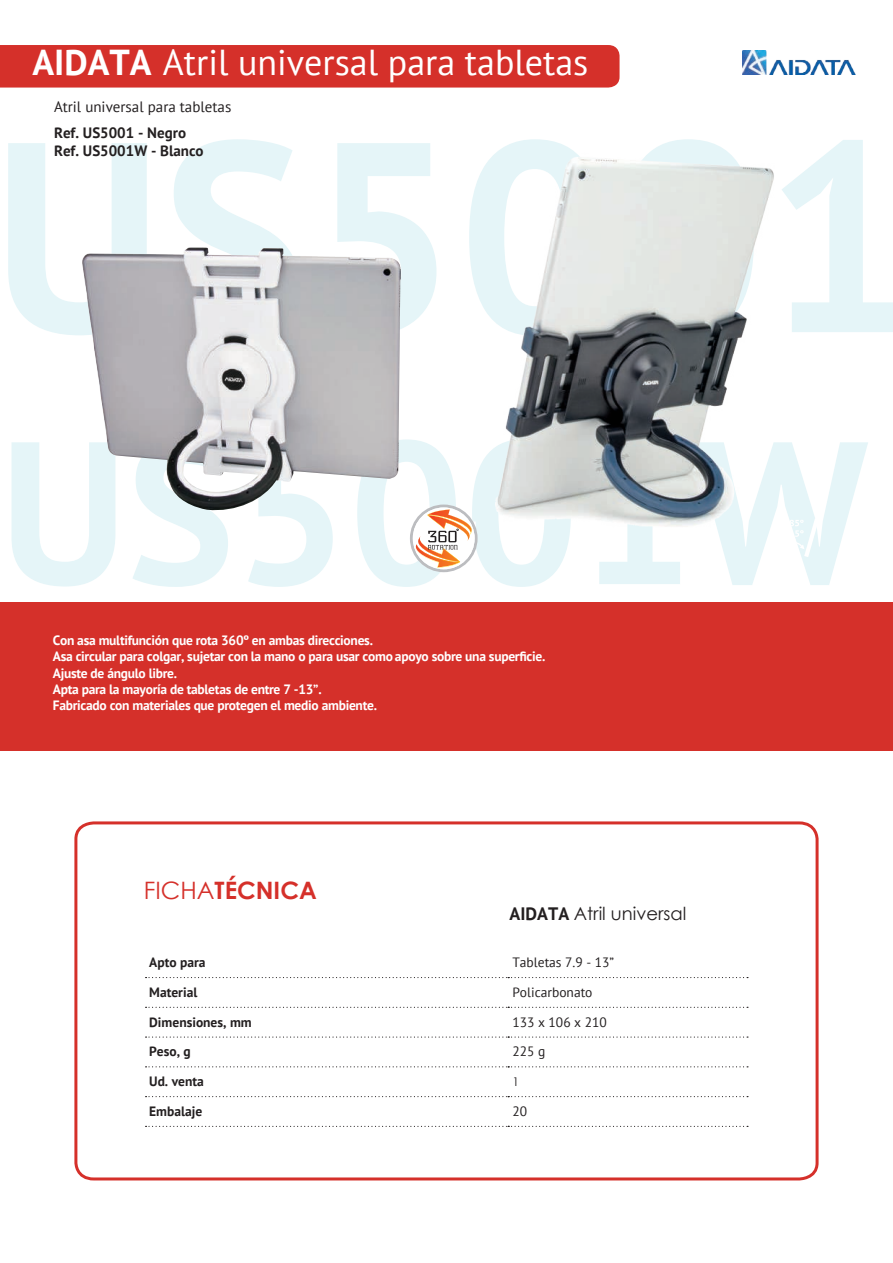
<style>
.page{position:relative;width:893px;height:1263px;background:#fff}
.page>*{position:absolute;margin:0;border:0;box-sizing:border-box;transform-origin:0 0}
.t1{font:700 270px "PT Sans";color:#e5f5f8}
.t2{font:700 202.5px "PT Sans";color:#e5f5f8}
.t3{font:36px "PT Sans";color:#fff}
.t4{font:700 24px "Century Gothic";color:#d5302a}
.t5{font:18px "Century Gothic";color:#231f20}
.t6{font:700 15px/18px "PT Sans";color:#231f20}
.t7{font:15px "PT Sans";color:#231f20}
.t8{font:700 13.5px/16.2px "PT Sans";letter-spacing:-.02em;color:#fff}
.t9{font:700 13.5px "PT Sans";color:#231f20}
.t10{font:13.5px "PT Sans";color:#231f20}
.t11{font:12px "Century Gothic";color:#231f20}
.s1{font-weight:700}
.s2{font-weight:400}
.s3{font-family:"PT Sans";font-weight:700}
</style>
<div class="page">
<div style="left:74px;top:821px;width:745px;height:359px;border:3px solid #d5302a;border-radius:17px"></div>
<div style="left:0;top:602px;width:893px;height:148px;background:#d5302a"></div>
<svg style="left:146px;top:977px;width:602px;height:1px"></svg>
<svg style="left:146px;top:1007px;width:602px;height:1px"></svg>
<svg style="left:146px;top:1036px;width:602px;height:2px"></svg>
<svg style="left:146px;top:1066px;width:602px;height:1px"></svg>
<svg style="left:146px;top:1096px;width:602px;height:1px"></svg>
<svg style="left:146px;top:1126px;width:602px;height:1px"></svg>
<div style="left:0;top:45px;width:619px;height:43px;background:#d5302a"></div>
<img style="left:742px;top:51px;width:114px;height:24px">
<img style="left:82px;top:247px;width:319px;height:264px">
<img style="left:497px;top:158px;width:277px;height:369px">
<img style="left:410px;top:504px;width:68px;height:68px">
<svg style="left:413px;top:507px;width:62px;height:62px"></svg>
<svg style="left:414px;top:509px;width:59px;height:59px"></svg>
<h3 class="t3" style="left:32px;top:40px;width:558px"><span class="s1">AIDATA</span> Atril universal para tabletas</h3>
<p class="t7" style="left:54px;top:97px;width:179px">Atril universal para tabletas</p>
<p class="t6" style="left:54px;top:124px;width:151px">Ref. US5001 - Negro<br>Ref. US5001W - Blanco</p>
<h1 class="t1" style="left:-7px;top:59px;width:926px">US5001</h1>
<h2 class="t2" style="left:0;top:380px;width:870px">US5001W</h2>
<p class="t8" style="left:53px;top:632px;width:494px">Con asa multifunción que rota 360º en ambas direcciones.<br>Asa circular para colgar, sujetar con la mano o para usar como apoyo sobre una superficie.<br>Ajuste de ángulo libre.<br>Apta para la mayoría de tabletas de entre 7 -13”.<br>Fabricado con materiales que protegen el medio ambiente.</p>
<h3 class="t4" style="left:144px;top:872px;width:174px"><span class="s2">FICHA</span>TÉCNICA</h3>
<h3 class="t5" style="left:510px;top:901px;width:178px"><span class="s3">AIDATA</span> Atril universal</h3>
<p class="t9" style="left:149px;top:953px;width:58px">Apto para</p>
<p class="t10" style="left:512px;top:954px;width:103px">Tabletas 7.9 - 13”</p>
<p class="t9" style="left:149px;top:983px;width:50px">Material</p>
<p class="t10" style="left:512px;top:983px;width:82px">Policarbonato</p>
<p class="t9" style="left:149px;top:1013px;width:104px">Dimensiones, mm</p>
<p class="t10" style="left:512px;top:1013px;width:96px">133 x 106 x 210</p>
<p class="t9" style="left:149px;top:1043px;width:43px">Peso, g</p>
<p class="t10" style="left:512px;top:1043px;width:34px">225 g</p>
<p class="t9" style="left:149px;top:1072px;width:56px">Ud. venta</p>
<p class="t11" style="left:512px;top:1073px;width:8px">1</p>
<p class="t9" style="left:149px;top:1102px;width:54px">Embalaje</p>
<p class="t10" style="left:512px;top:1102px;width:16px">20</p>
</div>
